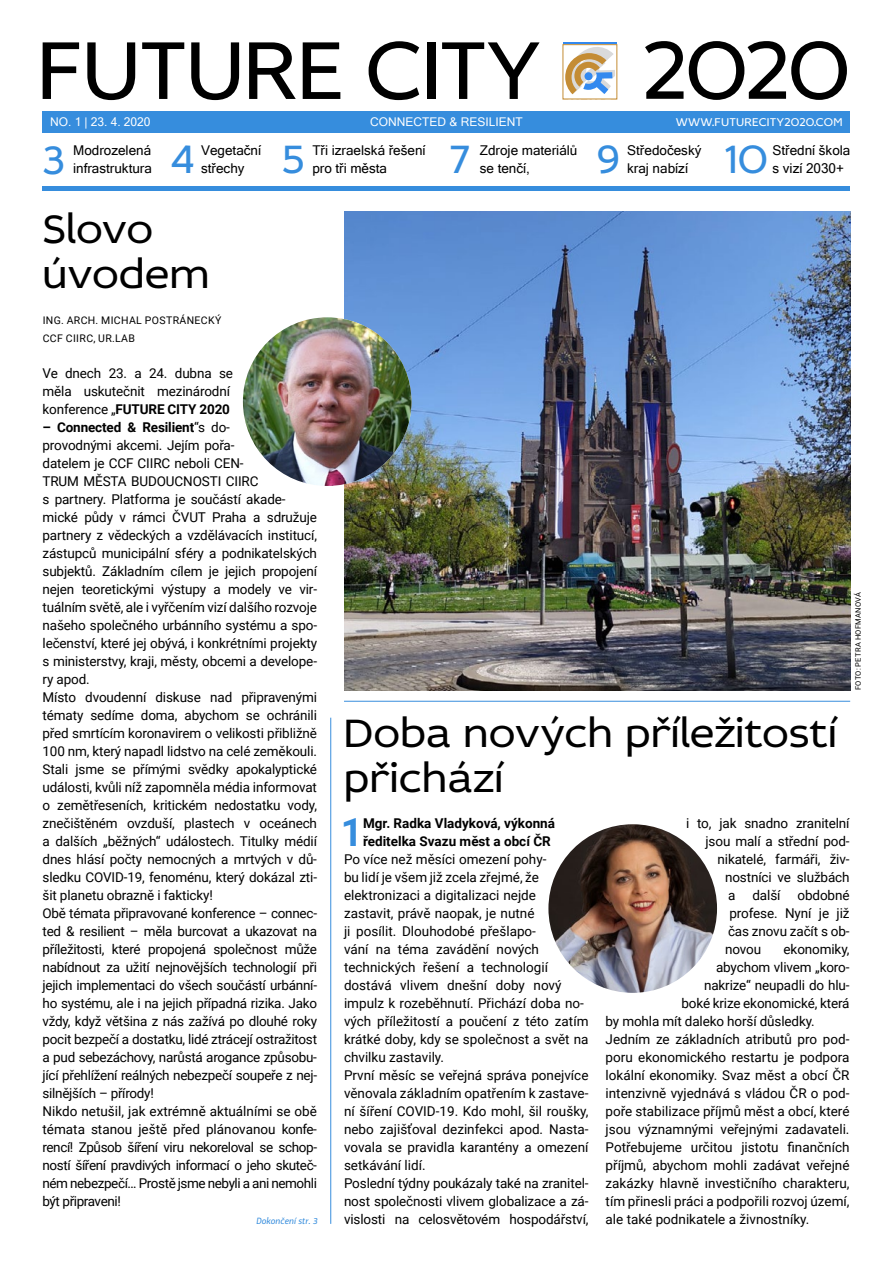
<style>
.page{position:relative;width:893px;height:1263px;background:#fff}
.page>*{position:absolute;margin:0;border:0;box-sizing:border-box;transform-origin:0 0}
.t1{font:87px "Idealist Sans";letter-spacing:-.015em;color:#000}
.t2{font:42px/45px "Idealist Sans";color:#000}
.t3{font:42px "Idealist Sans";color:#368ddd}
.t4{font:700 38.85px "Roboto";color:#368ddd}
.t5{font:13.5px/18px "Roboto";letter-spacing:-.01em;color:#000}
.t6{font:13.5px "Microsoft Sans Serif";color:#000}
.t7{font:700 13.5px/18px "Roboto";color:#000}
.t8{font:12px "Microsoft Sans Serif";color:#fff}
.t9{font:12px "Idealist Sans";letter-spacing:.015em;color:#fff}
.t10{font:10.5px/18px "Roboto";letter-spacing:.035em;color:#000}
.t11{font:7.5px "Roboto";letter-spacing:.035em;color:#000}
.s1{color:#fff}
.s2{font-weight:700}
</style>
<div class="page">
<svg style="left:565px;top:47px;width:50px;height:47px"></svg>
<hr style="left:563px;top:43px;width:54px;height:1px;background:#3389ef">
<hr style="left:43px;top:186px;width:807px;height:4px;background:#368ddd">
<div style="left:43px;top:112px;width:807px;height:21px;background:#368ddd"></div>
<img style="left:344px;top:211px;width:506px;height:479px">
<hr style="left:344px;top:701px;width:506px;height:1px;background:#368ddd">
<hr style="left:330px;top:718px;width:1px;height:506px;background:#368ddd">
<img style="left:548px;top:824px;width:169px;height:169px;border-radius:84px">
<img style="left:243px;top:317px;width:168px;height:169px;border-radius:84px">
<h1 class="t1" style="left:37px;top:11px;width:815px">FUTURE CITY 2020</h1>
<p class="t8" style="left:50px;top:114px;width:102px">NO. 1 | 23. 4. 2020</p>
<p class="t8" style="left:370px;top:114px;width:154px">CONNECTED &amp; RESILIENT</p>
<p class="t9" style="left:676px;top:114px;width:168px">WWW.FUTURECITY2020.COM</p>
<p class="t6" style="left:73px;top:142px;width:80px">Modrozelená</p>
<p class="t6" style="left:480px;top:142px;width:99px">Zdroje materiálů</p>
<p class="t6" style="left:201px;top:142px;width:62px">Vegetační</p>
<p class="t6" style="left:312px;top:142px;width:115px">Tři izraelská řešení</p>
<p class="t6" style="left:627px;top:142px;width:76px">Středočeský</p>
<p class="t6" style="left:772px;top:142px;width:79px">Střední škola</p>
<h2 class="t3" style="left:725px;top:131px;width:45px">10</h2>
<h2 class="t3" style="left:597px;top:131px;width:25px">9</h2>
<h2 class="t3" style="left:43px;top:131px;width:24px">3</h2>
<h2 class="t3" style="left:170px;top:131px;width:26px">4</h2>
<h2 class="t3" style="left:282px;top:131px;width:25px">5</h2>
<h2 class="t3" style="left:449px;top:131px;width:23px">7</h2>
<p class="t6" style="left:201px;top:160px;width:53px">střechy <span class="s1">–</span></p>
<p class="t6" style="left:312px;top:160px;width:76px">pro tři města</p>
<p class="t6" style="left:480px;top:160px;width:87px">se tenčí, <span class="s1">ener-</span></p>
<p class="t6" style="left:627px;top:160px;width:62px">kraj nabízí</p>
<p class="t6" style="left:772px;top:160px;width:73px">s vizí 2030+</p>
<p class="t6" style="left:73px;top:160px;width:80px">infrastruktura</p>
<h2 class="t2" style="left:42px;top:205px;width:169px">Slovo úvodem</h2>
<p class="t10" style="left:43px;top:311px;width:180px">ING. ARCH. MICHAL POSTRÁNECKÝ<br>CCF CIIRC, UR.LAB</p>
<p class="t5" style="left:43px;top:364px;width:192px">Ve dnech 23. a 24. dubna se měla uskutečnit mezinárodní konference „<span class="s2">FUTURE CITY 2020</span></p>
<p class="t5" style="left:43px;top:418px;width:276px"><span class="s2">– Connected &amp; Resilient</span>“s do-<br>provodnými akcemi. Jejím pořa-<br>datelem je CCF CIIRC neboli CEN-<br>TRUM MĚSTA BUDOUCNOSTI CIIRC<br>s partnery. Platforma je součástí akade&shy;mické půdy v rámci ČVUT Praha a sdružuje partnery z vědeckých a vzdělávacích institucí, zástupců municipální sféry a podnikatelských subjektů. Základním cílem je jejich propojení nejen teoretickými výstupy a modely ve vir&shy;tuálním světě, ale i vyřčením vizí dalšího rozvoje našeho společného urbánního systému a spo&shy;lečenství, které jej obývá, i konkrétními projekty s ministerstvy, kraji, městy, obcemi a develope&shy;ry apod.<br>Místo dvoudenní diskuse nad připravenými tématy sedíme doma, abychom se ochránili před smrtícím koronavirem o velikosti přibližně 100 nm, který napadl lidstvo na celé zeměkouli.<br>Stali jsme se přímými svědky apokalyptické události, kvůli níž zapomněla média informovat o zemětřeseních, kritickém nedostatku vody, znečištěném ovzduší, plastech v oceánech a dalších „běžných“ událostech. Titulky médií dnes hlásí počty nemocných a mrtvých v dů&shy;sledku COVID-19, fenoménu, který dokázal zti&shy;šit planetu obrazně i fakticky!<br>Obě témata připravované konference – connec&shy;ted &amp; resilient – měla burcovat a ukazovat na příležitosti, které propojená společnost může nabídnout za užití nejnovějších technologií při jejich implementaci do všech součástí urbánní&shy;ho systému, ale i na jejich případná rizika. Jako vždy, když většina z nás zažívá po dlouhé roky pocit bezpečí a dostatku, lidé ztrácejí ostražitost a pud sebezáchovy, narůstá arogance způsobu&shy;jící přehlížení reálných nebezpečí soupeře z nej&shy;silnějších – přírody!<br>Nikdo netušil, jak extrémně aktuálními se obě témata stanou ještě před plánovanou konfe&shy;rencí! Způsob šíření viru nekoreloval se schop&shy;ností šíření pravdivých informací o jeho skuteč&shy;ném nebezpečí… Prostě jsme nebyli a ani nemohli být připraveni!</p>
<h2 class="t2" style="left:344px;top:709px;width:495px">Doba nových příležitostí přichází</h2>
<p class="t11" style="left:853px;top:690px;width:99px;rotate:-90deg">FOTO: PETRA HOFMANOVÁ</p>
<h3 class="t4" style="left:341px;top:805px;width:24px">1</h3>
<p class="t7" style="left:363px;top:814px;width:194px">Mgr. Radka Vladyková, výkonná ředitelka Svazu měst a obcí ČR</p>
<p class="t5" style="left:344px;top:850px;width:246px">Po více než měsíci omezení pohy-<br>bu lidí je všem již zcela zřejmé, že elektronizaci a digitalizaci nejde zastavit, právě naopak, je nutné<br>ji posílit. Dlouhodobé přešlapo-<br>vání na téma zavádění nových technických řešení a technologií dostává vlivem dnešní doby nový impulz k rozeběhnutí. Přichází doba no&shy;vých příležitostí a poučení z této zatím krátké doby, kdy se společnost a svět na chvilku zastavily.<br>První měsíc se veřejná správa ponejvíce věnovala základním opatřením k zastave&shy;ní šíření COVID-19. Kdo mohl, šil roušky, nebo zajišťoval dezinfekci apod. Nasta&shy;vovala se pravidla karantény a omezení setkávání lidí.<br>Poslední týdny poukázaly také na zranitel&shy;nost společnosti vlivem globalizace a zá&shy;vislosti na celosvětovém hospodářství,</p>
<p class="t5" style="left:686px;top:814px;width:165px">i to, jak snadno zranitelní</p>
<p class="t5" style="left:705px;top:832px;width:146px">jsou malí a střední pod-</p>
<p class="t5" style="left:717px;top:850px;width:134px">nikatelé, farmáři, živ-</p>
<p class="t5" style="left:725px;top:868px;width:126px">nostníci ve službách</p>
<p class="t5" style="left:728px;top:886px;width:9px">a</p>
<p class="t5" style="left:752px;top:886px;width:29px">další</p>
<p class="t5" style="left:798px;top:886px;width:53px">obdobné</p>
<p class="t5" style="left:729px;top:904px;width:122px">profese. Nyní je již</p>
<p class="t5" style="left:728px;top:922px;width:123px">čas znovu začít s ob-</p>
<p class="t5" style="left:725px;top:940px;width:38px">novou</p>
<p class="t5" style="left:784px;top:940px;width:67px">ekonomiky,</p>
<p class="t5" style="left:716px;top:958px;width:135px">abychom vlivem „koro-</p>
<p class="t5" style="left:704px;top:976px;width:147px">nakrize“ neupadli do hlu-</p>
<p class="t5" style="left:681px;top:994px;width:170px">boké krize ekonomické, která</p>
<p class="t5" style="left:606px;top:1012px;width:211px">by mohla mít daleko horší důsledky.</p>
<p class="t5" style="left:606px;top:1030px;width:245px">Jedním ze základních atributů pro pod-</p>
<p class="t5" style="left:606px;top:1048px;width:245px">poru ekonomického restartu je podpora</p>
<p class="t5" style="left:606px;top:1066px;width:245px">lokální ekonomiky. Svaz měst a obcí ČR</p>
<p class="t5" style="left:606px;top:1084px;width:245px">intenzivně vyjednává s vládou ČR o pod-</p>
<p class="t5" style="left:606px;top:1102px;width:245px">poře stabilizace příjmů měst a obcí, které</p>
<p class="t5" style="left:606px;top:1120px;width:245px">jsou významnými veřejnými zadavateli.</p>
<p class="t5" style="left:606px;top:1138px;width:245px">Potřebujeme určitou jistotu finančních</p>
<p class="t5" style="left:606px;top:1156px;width:245px">příjmů, abychom mohli zadávat veřejné</p>
<p class="t5" style="left:606px;top:1174px;width:245px">zakázky hlavně investičního charakteru,</p>
<p class="t5" style="left:606px;top:1192px;width:245px">tím přinesli práci a podpořili rozvoj území,</p>
<p class="t5" style="left:606px;top:1210px;width:205px">ale také podnikatele a živnostníky.</p>
</div>
